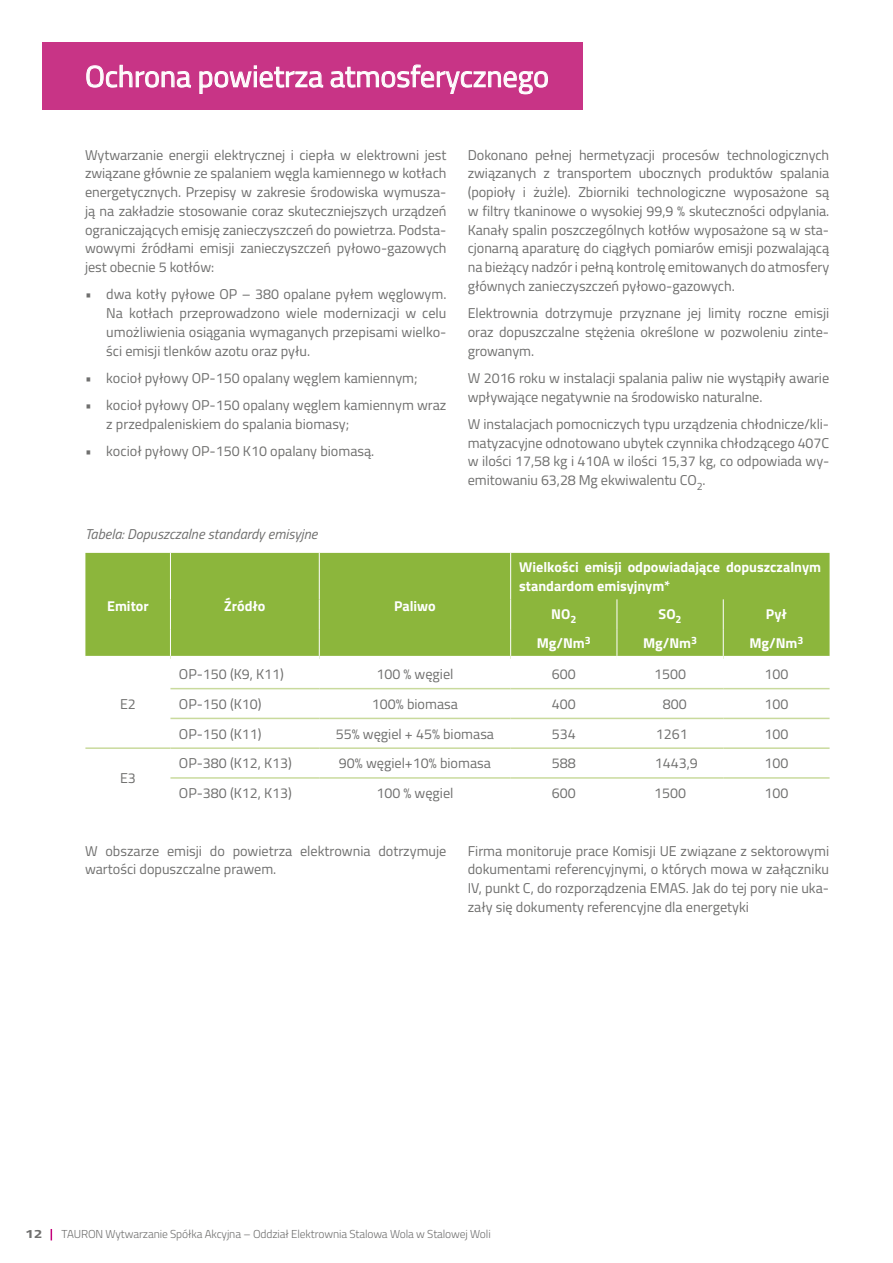
<style>
.page{position:relative;width:893px;height:1263px;background:#fff}
.page>*{position:absolute;margin:0;border:0;box-sizing:border-box;transform-origin:0 0}
.t1{font:30px "Titillium";color:#fff}
.t2{font:14.25px/18.8px "Titillium";color:#6f6f6e;text-align:justify}
.t3{font:700 14.25px/18.8px "Titillium";color:#fff}
.t4{font:italic 14.25px "Titillium";color:#6f6f6e}
.t5{font:700 12px "Titillium";color:#6f6f6e;scale:1.3 1}
.t6{font:300 11.55px "Titillium";letter-spacing:-.01em;color:#6f6f6e}
</style>
<div class="page">
<div style="left:43px;top:43px;width:540px;height:67px;background:#c83486"></div>
<svg style="left:86px;top:65px;width:105px;height:23px"></svg>
<svg style="left:199px;top:66px;width:124px;height:28px"></svg>
<svg style="left:330px;top:64px;width:218px;height:31px"></svg>
<div style="left:85px;top:553px;width:745px;height:103px;background:#8cb63c"></div>
<hr style="left:170px;top:553px;width:1px;height:46px;background:#fff">
<hr style="left:319px;top:553px;width:1px;height:46px;background:#fff">
<hr style="left:510px;top:553px;width:1px;height:46px;background:#fff">
<hr style="left:170px;top:599px;width:1px;height:30px;background:#fff">
<hr style="left:319px;top:599px;width:1px;height:30px;background:#fff">
<hr style="left:510px;top:599px;width:1px;height:30px;background:#fff">
<hr style="left:617px;top:599px;width:1px;height:30px;background:#fff">
<hr style="left:723px;top:599px;width:1px;height:30px;background:#fff">
<svg style="left:170px;top:629px;width:1px;height:27px"></svg>
<svg style="left:319px;top:629px;width:1px;height:27px"></svg>
<svg style="left:510px;top:629px;width:1px;height:27px"></svg>
<svg style="left:617px;top:629px;width:1px;height:27px"></svg>
<svg style="left:723px;top:629px;width:1px;height:27px"></svg>
<hr style="left:170px;top:688px;width:149px;height:1px;background:#c9da9d">
<hr style="left:319px;top:688px;width:192px;height:1px;background:#c9da9d">
<hr style="left:511px;top:688px;width:106px;height:1px;background:#c9da9d">
<hr style="left:617px;top:688px;width:106px;height:1px;background:#c9da9d">
<hr style="left:723px;top:688px;width:107px;height:1px;background:#c9da9d">
<hr style="left:170px;top:718px;width:149px;height:1px;background:#c9da9d">
<hr style="left:319px;top:718px;width:192px;height:1px;background:#c9da9d">
<hr style="left:511px;top:718px;width:106px;height:1px;background:#c9da9d">
<hr style="left:617px;top:718px;width:106px;height:1px;background:#c9da9d">
<hr style="left:723px;top:718px;width:107px;height:1px;background:#c9da9d">
<hr style="left:85px;top:747px;width:85px;height:2px;background:#c9da9d">
<hr style="left:170px;top:747px;width:149px;height:2px;background:#c9da9d">
<hr style="left:319px;top:747px;width:192px;height:2px;background:#c9da9d">
<hr style="left:511px;top:747px;width:106px;height:2px;background:#c9da9d">
<hr style="left:617px;top:747px;width:106px;height:2px;background:#c9da9d">
<hr style="left:723px;top:747px;width:107px;height:2px;background:#c9da9d">
<hr style="left:170px;top:777px;width:149px;height:2px;background:#c9da9d">
<hr style="left:319px;top:777px;width:192px;height:2px;background:#c9da9d">
<hr style="left:511px;top:777px;width:106px;height:2px;background:#c9da9d">
<hr style="left:617px;top:777px;width:106px;height:2px;background:#c9da9d">
<hr style="left:723px;top:777px;width:107px;height:2px;background:#c9da9d">
<h1 class="t1" style="left:85px;top:54px;width:465px">Ochrona powietrza atmosferycznego</h1>
<p class="t2" style="left:85px;top:144px;width:363px">Wytwarzanie energii elektrycznej i ciepła w elektrowni jest związane głównie ze spalaniem węgla kamiennego w kotłach energetycznych. Przepisy w zakresie środowiska wymusza&shy;ją na zakładzie stosowanie coraz skuteczniejszych urządzeń ograniczających emisję zanieczyszczeń do powietrza. Podsta&shy;wowymi źródłami emisji zanieczyszczeń pyłowo-gazowych jest obecnie 5 kotłów:</p>
<p class="t2" style="left:106px;top:284px;width:342px;text-indent:-21px">• dwa kotły pyłowe OP – 380 opalane pyłem węglowym.<br>Na kotłach przeprowadzono wiele modernizacji w celu umożliwienia osiągania wymaganych przepisami wielko&shy;ści emisji tlenków azotu oraz pyłu.</p>
<p class="t2" style="left:85px;top:368px;width:334px">• kocioł pyłowy OP-150 opalany węglem kamiennym;</p>
<p class="t2" style="left:106px;top:395px;width:342px;text-indent:-21px">• kocioł pyłowy OP-150 opalany węglem kamiennym wraz z przedpaleniskiem do spalania biomasy;</p>
<p class="t2" style="left:85px;top:441px;width:291px">• kocioł pyłowy OP-150 K10 opalany biomasą.</p>
<p class="t4" style="left:85px;top:524px;width:234px">Tabela: Dopuszczalne standardy emisyjne</p>
<p class="t3" style="left:107px;top:596px;width:43px">Emitor</p>
<p class="t3" style="left:224px;top:596px;width:43px">Źródło</p>
<p class="t3" style="left:394px;top:596px;width:43px">Paliwo</p>
<p class="t2" style="left:468px;top:145px;width:363px">Dokonano pełnej hermetyzacji procesów technologicznych związanych z transportem ubocznych produktów spalania (popioły i żużle). Zbiorniki technologiczne wyposażone są w filtry tkaninowe o wysokiej 99,9 % skuteczności odpylania.<br>Kanały spalin poszczególnych kotłów wyposażone są w sta&shy;cjonarną aparaturę do ciągłych pomiarów emisji pozwalającą na bieżący nadzór i pełną kontrolę emitowanych do atmosfery głównych zanieczyszczeń pyłowo-gazowych.</p>
<p class="t2" style="left:468px;top:303px;width:363px">Elektrownia dotrzymuje przyznane jej limity roczne emisji oraz dopuszczalne stężenia określone w pozwoleniu zinte&shy;growanym.</p>
<p class="t2" style="left:468px;top:368px;width:363px">W 2016 roku w instalacji spalania paliw nie wystąpiły awarie wpływające negatywnie na środowisko naturalne.</p>
<p class="t2" style="left:468px;top:414px;width:363px">W instalacjach pomocniczych typu urządzenia chłodnicze/kli&shy;matyzacyjne odnotowano ubytek czynnika chłodzącego 407C w ilości 17,58 kg i 410A w ilości 15,37 kg, co odpowiada wy&shy;emitowaniu 63,28 Mg ekwiwalentu CO<sub>2</sub>.</p>
<p class="t3" style="left:519px;top:557px;width:303px">Wielkości emisji odpowiadające dopuszczalnym standardom emisyjnym*</p>
<p class="t3" style="left:551px;top:603px;width:27px">NO<sub>2</sub></p>
<p class="t3" style="left:659px;top:603px;width:25px">SO<sub>2</sub></p>
<p class="t3" style="left:766px;top:603px;width:22px">Pył</p>
<p class="t3" style="left:537px;top:633px;width:56px">Mg/Nm<sup>3</sup></p>
<p class="t3" style="left:643px;top:633px;width:56px">Mg/Nm<sup>3</sup></p>
<p class="t3" style="left:749px;top:633px;width:56px">Mg/Nm<sup>3</sup></p>
<p class="t2" style="left:120px;top:694px;width:17px">E2</p>
<p class="t2" style="left:120px;top:768px;width:17px">E3</p>
<p class="t2" style="left:179px;top:664px;width:107px">OP-150 (K9, K11)</p>
<p class="t2" style="left:376px;top:664px;width:79px">100 % węgiel</p>
<p class="t2" style="left:552px;top:664px;width:25px">600</p>
<p class="t2" style="left:654px;top:664px;width:33px">1500</p>
<p class="t2" style="left:764px;top:664px;width:25px">100</p>
<p class="t2" style="left:179px;top:694px;width:84px">OP-150 (K10)</p>
<p class="t2" style="left:372px;top:694px;width:88px">100% biomasa</p>
<p class="t2" style="left:552px;top:694px;width:25px">400</p>
<p class="t2" style="left:663px;top:694px;width:25px">800</p>
<p class="t2" style="left:764px;top:694px;width:25px">100</p>
<p class="t2" style="left:179px;top:723px;width:84px">OP-150 (K11)</p>
<p class="t2" style="left:336px;top:723px;width:160px">55% węgiel + 45% biomasa</p>
<p class="t2" style="left:552px;top:723px;width:25px">534</p>
<p class="t2" style="left:656px;top:723px;width:33px">1261</p>
<p class="t2" style="left:764px;top:723px;width:25px">100</p>
<p class="t2" style="left:179px;top:753px;width:115px">OP-380 (K12, K13)</p>
<p class="t2" style="left:339px;top:753px;width:154px">90% węgiel+10% biomasa</p>
<p class="t2" style="left:552px;top:753px;width:25px">588</p>
<p class="t2" style="left:655px;top:753px;width:45px">1443,9</p>
<p class="t2" style="left:764px;top:753px;width:25px">100</p>
<p class="t2" style="left:179px;top:783px;width:115px">OP-380 (K12, K13)</p>
<p class="t2" style="left:376px;top:783px;width:79px">100 % węgiel</p>
<p class="t2" style="left:552px;top:783px;width:25px">600</p>
<p class="t2" style="left:654px;top:783px;width:33px">1500</p>
<p class="t2" style="left:764px;top:783px;width:25px">100</p>
<p class="t2" style="left:85px;top:840px;width:363px">W obszarze emisji do powietrza elektrownia dotrzymuje wartości dopuszczalne prawem.</p>
<p class="t2" style="left:468px;top:840px;width:363px">Firma monitoruje prace Komisji UE związane z sektorowymi dokumentami referencyjnymi, o których mowa w załączniku IV, punkt C, do rozporządzenia EMAS. Jak do tej pory nie uka&shy;zały się dokumenty referencyjne dla energetyki</p>
<p class="t5" style="left:25px;top:1224px;width:15px">12</p>
<p class="t6" style="left:62px;top:1225px;width:431px">TAURON Wytwarzanie Spółka Akcyjna – Oddział Elektrownia Stalowa Wola w Stalowej Woli</p>
</div>
